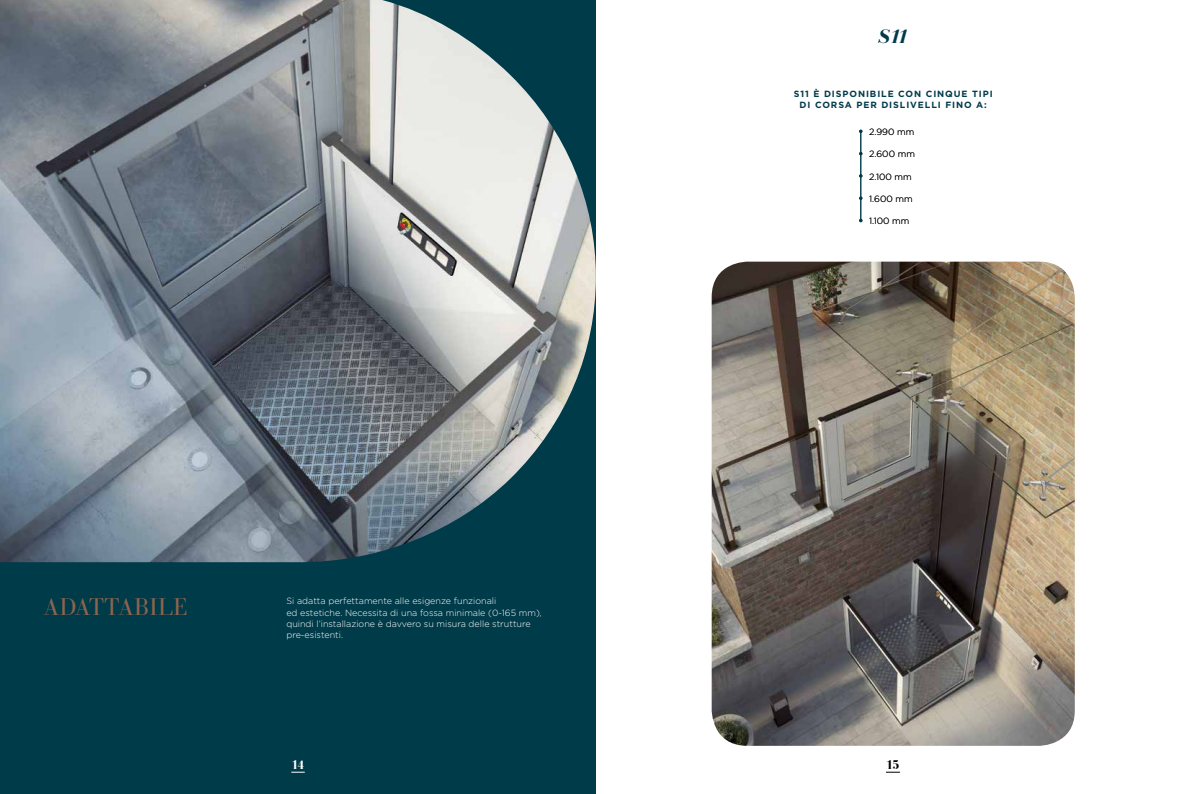
<style>
.page{position:relative;width:1191px;height:794px;background:#fff}
.page>*{position:absolute;margin:0;border:0;box-sizing:border-box;transform-origin:0 0}
.t1{font:25px "Bodoni FLF";color:#8d644d}
.t2{font:italic 700 20px "Bodoni FLF";color:#003b4a}
.t3{font:700 13px "Bodoni FLF";color:#000}
.t4{font:700 13px "Bodoni FLF";color:#fff}
.t5{font:300 9px/11px "Gotham HTF";color:#fff}
.t6{font:700 9px/10.8px "Gotham HTF";letter-spacing:.1em;color:#003b4a;text-align:center}
.t7{font:300 9px "Gotham HTF";color:#000}
</style>
<div class="page">
<img style="left:711px;top:262px;width:363px;height:484px">
<div style="left:0;top:0;width:595px;height:794px;background:#003b4a"></div>
<img style="left:0;top:0;width:596px;height:562px">
<svg style="left:886px;top:772px;width:14px;height:1px"></svg>
<svg style="left:291px;top:772px;width:14px;height:1px"></svg>
<svg style="left:859px;top:130px;width:3px;height:92px"></svg>
<h1 class="t1" style="left:43px;top:591px;width:146px">ADATTABILE</h1>
<p class="t5" style="left:286px;top:595px;width:257px">Si adatta perfettamente alle esigenze funzionali<br>ed estetiche. Necessita di una fossa minimale (0-165 mm), quindi l’installazione è davvero su misura delle strutture pre-esistenti.</p>
<h3 class="t4" style="left:291px;top:757px;width:15px">14</h3>
<h2 class="t2" style="left:878px;top:29px;width:32px">S11</h2>
<p class="t6" style="left:794px;top:88px;width:200px">S11 È DISPONIBILE CON CINQUE TIPI<br>DI CORSA PER DISLIVELLI FINO A:</p>
<p class="t7" style="left:869px;top:127px;width:47px">2.990 mm</p>
<p class="t7" style="left:869px;top:149px;width:47px">2.600 mm</p>
<p class="t7" style="left:869px;top:172px;width:44px">2.100 mm</p>
<p class="t7" style="left:869px;top:194px;width:45px">1.600 mm</p>
<p class="t7" style="left:869px;top:216px;width:42px">1.100 mm</p>
<h3 class="t3" style="left:886px;top:757px;width:15px">15</h3>
</div>
